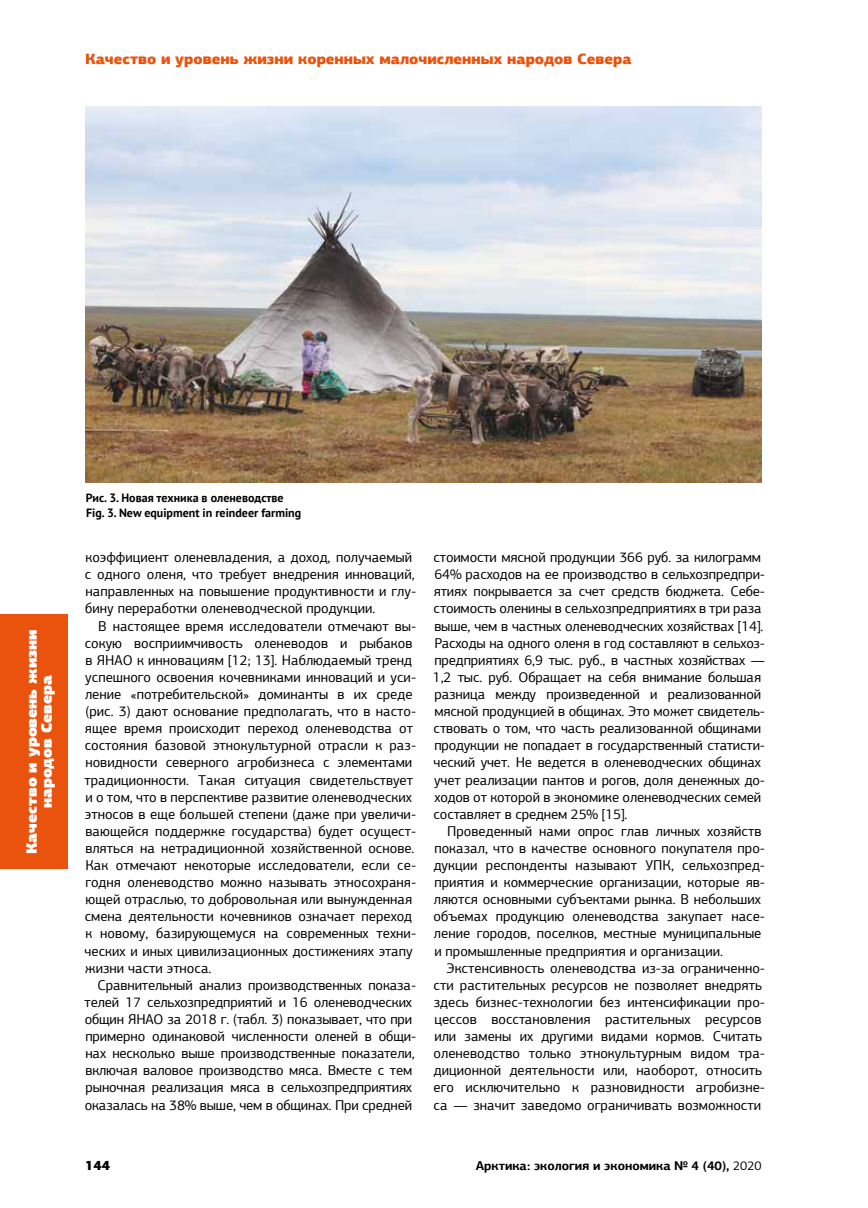
<style>
.page{position:relative;width:868px;height:1208px;background:#fff}
.page>*{position:absolute;margin:0;border:0;box-sizing:border-box;transform-origin:0 0}
.t1{font:900 15px "PF Agora Sans Pro";color:#e9530e}
.t2{font:900 15px/15px "PF Agora Sans Pro";color:#fff;text-align:center}
.t3{font:14.25px/17.1px "PF Agora Sans Pro";color:#000}
.t4{font:900 13.5px "PF Agora Sans Pro";color:#000}
.t5{font:700 12.75px "PF Agora Sans Pro";color:#000}
.t6{font:700 12px/14.4px "PT Sans";color:#000}
.s1{font-weight:400}
</style>
<div class="page">
<div style="left:0;top:614px;width:68px;height:254px;background:#e9530e"></div>
<img style="left:85px;top:106px;width:676px;height:376px">
<p class="t1" style="left:85px;top:49px;width:548px">Качество и уровень жизни коренных малочисленных народов Севера</p>
<p class="t2" style="left:24px;top:854px;width:226px;rotate:-90deg">Качество и уровень жизни народов Севера</p>
<p class="t6" style="left:86px;top:490px;width:217px">Рис. 3. Новая техника в оленеводстве<br>Fig. 3. New equipment in reindeer farming</p>
<p class="t3" style="left:85px;top:549px;width:333px">коэффициент оленевладения, а доход, получаемый с одного оленя, что требует внедрения инноваций, направленных на повышение продуктивности и глу&shy;бину переработки оленеводческой продукции.</p>
<p class="t3" style="left:85px;top:617px;width:333px;text-indent:14px">В настоящее время исследователи отмечают вы&shy;сокую восприимчивость оленеводов и рыбаков в ЯНАО к инновациям [12; 13]. Наблюдаемый тренд успешного освоения кочевниками инноваций и уси&shy;ление «потребительской» доминанты в их среде (рис. 3) дают основание предполагать, что в насто&shy;ящее время происходит переход оленеводства от состояния базовой этнокультурной отрасли к раз&shy;новидности северного агробизнеса с элементами традиционности. Такая ситуация свидетельствует и о том, что в перспективе развитие оленеводческих этносов в еще большей степени (даже при увеличи&shy;вающейся поддержке государства) будет осущест&shy;вляться на нетрадиционной хозяйственной основе.<br>Как отмечают некоторые исследователи, если се&shy;годня оленеводство можно называть этносохраня&shy;ющей отраслью, то добровольная или вынужденная смена деятельности кочевников означает переход к новому, базирующемуся на современных техни&shy;ческих и иных цивилизационных достижениях этапу жизни части этноса.</p>
<p class="t3" style="left:85px;top:976px;width:333px;text-indent:13px">Сравнительный анализ производственных показа&shy;телей 17 сельхозпредприятий и 16 оленеводческих общин ЯНАО за 2018 г. (табл. 3) показывает, что при примерно одинаковой численности оленей в общи&shy;нах несколько выше производственные показатели, включая валовое производство мяса. Вместе с тем рыночная реализация мяса в сельхозпредприятиях оказалась на 38% выше, чем в общинах. При средней</p>
<p class="t3" style="left:433px;top:549px;width:333px">стоимости мясной продукции 366 руб. за килограмм 64% расходов на ее производство в сельхозпредпри&shy;ятиях покрывается за счет средств бюджета. Себе&shy;стоимость оленины в сельхозпредприятиях в три раза выше, чем в частных оленеводческих хозяйствах [14].<br>Расходы на одного оленя в год составляют в сельхоз&shy;предприятиях 6,9 тыс. руб., в частных хозяйствах — 1,2 тыс. руб. Обращает на себя внимание большая разница между произведенной и реализованной мясной продукцией в общинах. Это может свидетель&shy;ствовать о том, что часть реализованной общинами продукции не попадает в государственный статисти&shy;ческий учет. Не ведется в оленеводческих общинах учет реализации пантов и рогов, доля денежных до&shy;ходов от которой в экономике оленеводческих семей составляет в среднем 25% [15].</p>
<p class="t3" style="left:433px;top:822px;width:333px;text-indent:14px">Проведенный нами опрос глав личных хозяйств показал, что в качестве основного покупателя про&shy;дукции респонденты называют УПК, сельхозпред&shy;приятия и коммерческие организации, которые яв&shy;ляются основными субъектами рынка. В небольших объемах продукцию оленеводства закупает насе&shy;ление городов, поселков, местные муниципальные и промышленные предприятия и организации.</p>
<p class="t3" style="left:433px;top:959px;width:333px;text-indent:13px">Экстенсивность оленеводства из-за ограниченно&shy;сти растительных ресурсов не позволяет внедрять здесь бизнес-технологии без интенсификации про&shy;цессов восстановления растительных ресурсов или замены их другими видами кормов. Считать оленеводство только этнокультурным видом тра&shy;диционной деятельности или, наоборот, относить его исключительно к разновидности агробизне&shy;са — значит заведомо ограничивать возможности</p>
<p class="t4" style="left:85px;top:1156px;width:26px">144</p>
<p class="t5" style="left:475px;top:1157px;width:287px">Арктика: экология и экономика № 4 (40), <span class="s1">2020</span></p>
</div>
